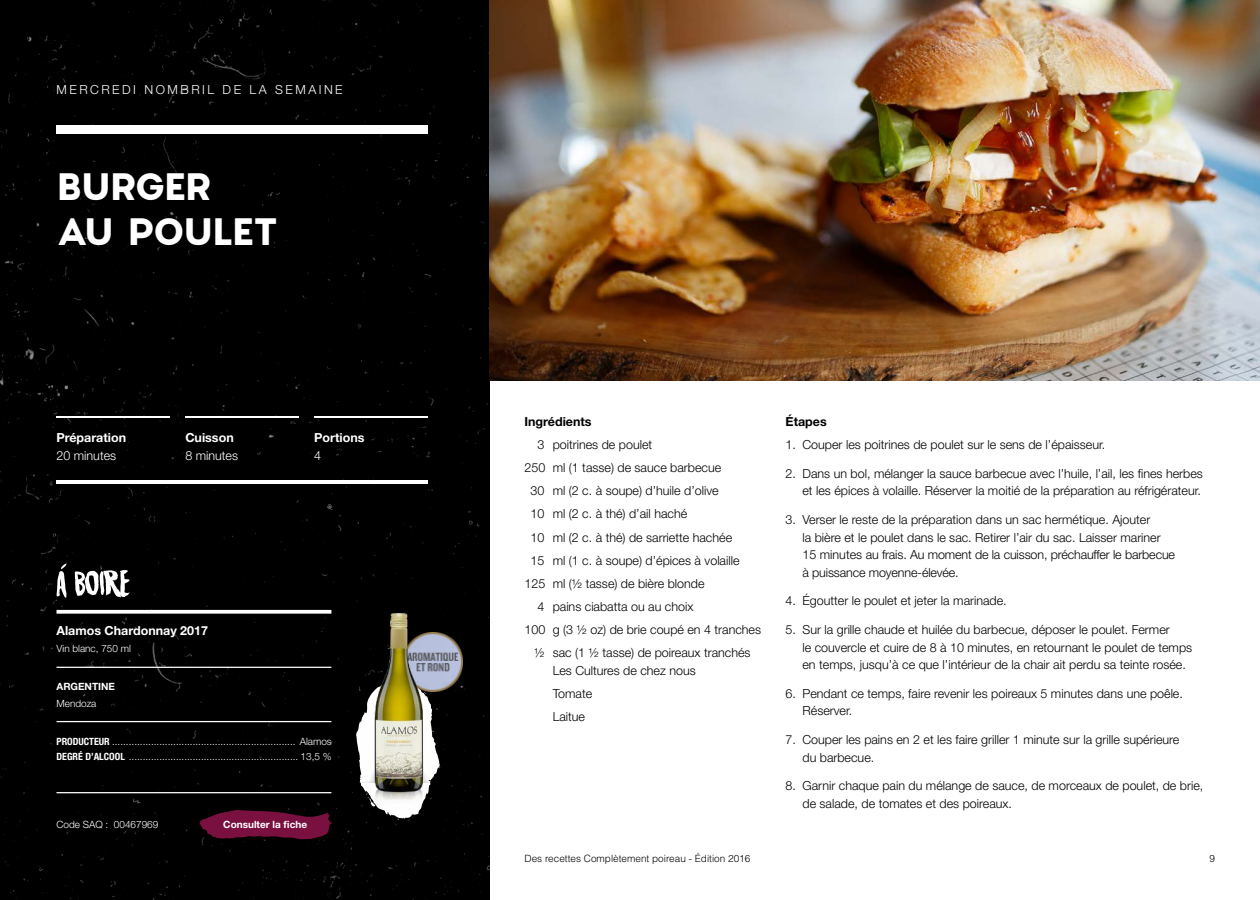
<style>
.page{position:relative;width:1260px;height:900px;background:#fff}
.page>*{position:absolute;margin:0;border:0;box-sizing:border-box;transform-origin:0 0}
.t1{font:700 37.5px/45px "Charlevoix Pro";letter-spacing:-.04em;color:#fff}
.t2{font:300 12.5px/17.5px "Helvetica Neue LT Std";color:#000}
.t3{font:700 12.5px "Helvetica Neue LT Std";color:#fff}
.t4{font:300 12.5px "Helvetica Neue LT Std";letter-spacing:.2em;color:#fff}
.t5{font:300 12.5px "Helvetica Neue LT Std";color:#fff}
.t6{font:700 12.5px "Helvetica Neue LT Std";color:#000}
.t7{font:300 10px/15px "Helvetica Neue LT Std";color:#fff}
.t8{font:300 10px "Helvetica LT Std";color:#000}
.t9{font:700 10px "Helvetica Neue LT Std";color:#fff}
.s1{font-weight:700;font-stretch:condensed}
</style>
<div class="page">
<div style="left:0;top:0;width:489px;height:900px;background:#000"></div>
<div style="left:56px;top:125px;width:372px;height:9px;background:#fff"></div>
<hr style="left:56px;top:481px;width:372px;height:3px;background:#fff">
<hr style="left:56px;top:416px;width:114px;height:2px;background:#fff">
<hr style="left:185px;top:416px;width:114px;height:2px;background:#fff">
<hr style="left:314px;top:416px;width:114px;height:2px;background:#fff">
<svg style="left:56px;top:563px;width:11px;height:35px"></svg>
<svg style="left:75px;top:570px;width:55px;height:27px"></svg>
<hr style="left:56px;top:667px;width:275px;height:1px;background:#fff">
<svg style="left:56px;top:610px;width:275px;height:4px"></svg>
<hr style="left:56px;top:721px;width:275px;height:1px;background:#fff">
<hr style="left:56px;top:792px;width:275px;height:1px;background:#fff">
<img style="left:489px;top:0;width:771px;height:380px">
<svg style="left:200px;top:810px;width:132px;height:29px;background:#5f0c31"></svg>
<img style="left:445px;top:632px;width:18px;height:59px">
<img style="left:354px;top:612px;width:91px;height:215px">
<p class="t4" style="left:57px;top:81px;width:288px">MERCREDI NOMBRIL DE LA SEMAINE</p>
<h1 class="t1" style="left:56px;top:164px;width:223px">BURGER<br>AU POULET</h1>
<p class="t3" style="left:56px;top:430px;width:71px">Préparation</p>
<p class="t5" style="left:56px;top:447px;width:61px">20 minutes</p>
<p class="t3" style="left:185px;top:430px;width:50px">Cuisson</p>
<p class="t5" style="left:185px;top:447px;width:54px">8 minutes</p>
<p class="t3" style="left:314px;top:430px;width:52px">Portions</p>
<p class="t4" style="left:314px;top:447px;width:8px">4</p>
<p class="t3" style="left:56px;top:623px;width:153px">Alamos Chardonnay 2017</p>
<p class="t7" style="left:56px;top:641px;width:76px">Vin blanc, 750 ml</p>
<p class="t9" style="left:56px;top:680px;width:60px">ARGENTINE</p>
<p class="t7" style="left:56px;top:696px;width:42px">Mendoza</p>
<p class="t7" style="left:56px;top:734px;width:277px"><span class="s1">PRODUCTEUR</span> .................................................................. Alamos<br><span class="s1">DEGRÉ D’ALCOOL</span> ............................................................. 13,5 %</p>
<p class="t7" style="left:56px;top:817px;width:103px">Code SAQ : 00467969</p>
<p class="t9" style="left:223px;top:818px;width:85px">Consulter la fiche</p>
<p class="t6" style="left:525px;top:414px;width:69px">Ingrédients</p>
<p class="t2" style="left:538px;top:436px;width:116px">3 poitrines de poulet</p>
<p class="t2" style="left:525px;top:459px;width:198px">250 ml (1 tasse) de sauce barbecue</p>
<p class="t2" style="left:531px;top:482px;width:190px">30 ml (2 c. à soupe) d’huile d’olive</p>
<p class="t2" style="left:531px;top:505px;width:158px">10 ml (2 c. à thé) d’ail haché</p>
<p class="t2" style="left:531px;top:528px;width:203px">10 ml (2 c. à thé) de sarriette hachée</p>
<p class="t2" style="left:531px;top:551px;width:210px">15 ml (1 c. à soupe) d’épices à volaille</p>
<p class="t2" style="left:525px;top:574px;width:182px">125 ml (½ tasse) de bière blonde</p>
<p class="t2" style="left:538px;top:597px;width:157px">4 pains ciabatta ou au choix</p>
<p class="t2" style="left:525px;top:621px;width:238px">100 g (3 ½ oz) de brie coupé en 4 tranches</p>
<p class="t2" style="left:534px;top:644px;width:218px">½ sac (1 ½ tasse) de poireaux tranchés</p>
<p class="t2" style="left:553px;top:658px;width:145px;line-height:23.1px">Les Cultures de chez nous<br>Tomate<br>Laitue</p>
<p class="t6" style="left:786px;top:414px;width:43px">Étapes</p>
<p class="t2" style="left:786px;top:436px;width:321px">1. Couper les poitrines de poulet sur le sens de l’épaisseur.</p>
<p class="t2" style="left:786px;top:464px;width:419px;text-align:right">2. Dans un bol, mélanger la sauce barbecue avec l’huile, l’ail, les fines herbes et les épices à volaille. Réserver la moitié de la préparation au réfrigérateur.</p>
<p class="t2" style="left:803px;top:511px;width:374px;text-indent:-17px">3. Verser le reste de la préparation dans un sac hermétique. Ajouter<br>la bière et le poulet dans le sac. Retirer l’air du sac. Laisser mariner 15 minutes au frais. Au moment de la cuisson, préchauffer le barbecue à puissance moyenne-élevée.</p>
<p class="t2" style="left:786px;top:592px;width:223px">4. Égoutter le poulet et jeter la marinade.</p>
<p class="t2" style="left:803px;top:621px;width:391px;text-indent:-17px">5. Sur la grille chaude et huilée du barbecue, déposer le poulet. Fermer<br>le couvercle et cuire de 8 à 10 minutes, en retournant le poulet de temps en temps, jusqu’à ce que l’intérieur de la chair ait perdu sa teinte rosée.</p>
<p class="t2" style="left:803px;top:684px;width:382px;text-indent:-17px">6. Pendant ce temps, faire revenir les poireaux 5 minutes dans une poêle.<br>Réserver.</p>
<p class="t2" style="left:803px;top:731px;width:378px;text-indent:-17px">7. Couper les pains en 2 et les faire griller 1 minute sur la grille supérieure du barbecue.</p>
<p class="t2" style="left:803px;top:777px;width:402px;text-indent:-17px">8. Garnir chaque pain du mélange de sauce, de morceaux de poulet, de brie, de salade, de tomates et des poireaux.</p>
<p class="t8" style="left:525px;top:852px;width:227px">Des recettes Complètement poireau - Édition 2016</p>
<p class="t8" style="left:1209px;top:852px;width:7px">9</p>
</div>
